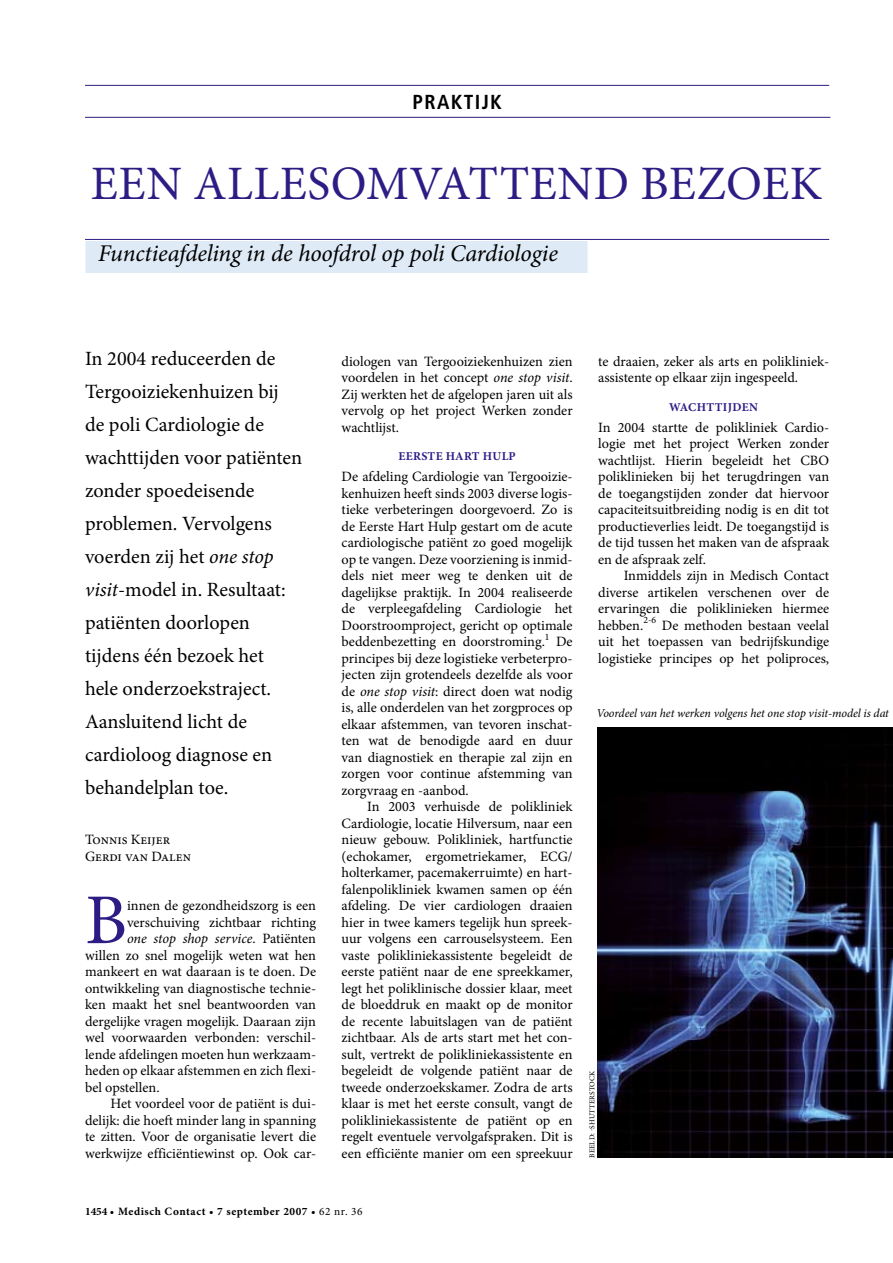
<style>
.page{position:relative;width:893px;height:1263px;background:#fff}
.page>*{position:absolute;margin:0;border:0;box-sizing:border-box;transform-origin:0 0}
.t1{font:71.55px "Minion Pro";color:#2e1c85}
.t2{font:48px "Minion Pro";letter-spacing:.035em;color:#2e1c85}
.t3{font:italic 24px "Minion Pro";letter-spacing:-.01em;color:#000}
.t4{font:20.25px/33px "Minion Pro";color:#000}
.t5{font:700 condensed 20.25px "Frutiger";letter-spacing:.065em;color:#000}
.t6{font:14.25px/16.5px "Minion Pro";color:#000;text-align:justify}
.t7{font:italic 14.25px "Minion Pro";letter-spacing:-.005em;color:#000}
.t8{font:italic 12px "Minion Pro";letter-spacing:-.005em;color:#000}
.t9{font:700 12px "Minion Pro";letter-spacing:.03em;color:#2e1c85}
.t10{font:700 11.25px "Minion Pro";letter-spacing:.05em;color:#000}
.t11{font:7.5px "Minion Pro";letter-spacing:.025em;color:#000}
.s1{font-style:italic}
.s2{font-style:normal}
.s3{font-weight:400}
</style>
<div class="page">
<hr style="left:85px;top:117px;width:745px;height:1px;background:#2e1c85">
<div style="left:85px;top:241px;width:502px;height:12px;background:#dfeaf7"></div>
<div style="left:85px;top:253px;width:502px;height:20px;background:#dfeaf7"></div>
<hr style="left:85px;top:239px;width:744px;height:1px;background:#2e1c85">
<hr style="left:85px;top:85px;width:744px;height:1px;background:#2e1c85">
<img style="left:597px;top:727px;width:296px;height:430px">
<h3 class="t5" style="left:413px;top:90px;width:91px">praktijk</h3>
<h2 class="t2" style="left:91px;top:151px;width:733px">Een allesomvattend bezoek</h2>
<h3 class="t3" style="left:98px;top:237px;width:461px">Functieafdeling in de hoofdrol op poli Cardiologie</h3>
<p class="t4" style="left:85px;top:342px;width:219px">In 2004 reduceerden de<br>Tergooiziekenhuizen bij de poli Cardiologie de wachttijden voor patiënten zonder spoedeisende problemen. Vervolgens voerden zij het <span class="s1">one stop visit</span>-model in. Resultaat: patiënten doorlopen tijdens één bezoek het<br>hele onderzoekstraject.<br>Aansluitend licht de cardioloog diagnose en behandelplan toe.</p>
<p class="t6" style="left:85px;top:831px;width:107px">Tonnis Keijer<br>Gerdi van Dalen</p>
<h1 class="t1" style="left:85px;top:872px;width:38px">B</h1>
<p class="t6" style="left:127px;top:897px;width:190px">innen de gezondheidszorg is een</p>
<p class="t6" style="left:127px;top:914px;width:190px">verschuiving zichtbaar richting</p>
<p class="t7" style="left:127px;top:929px;width:190px">one stop shop service<span class="s2">. Patiënten</span></p>
<p class="t6" style="left:85px;top:947px;width:233px">willen zo snel mogelijk weten wat hen</p>
<p class="t6" style="left:85px;top:963px;width:233px">mankeert en wat daaraan is te doen. De</p>
<p class="t6" style="left:85px;top:980px;width:233px">ontwikkeling van diagnostische technie-</p>
<p class="t6" style="left:85px;top:996px;width:233px">ken maakt het snel beantwoorden van</p>
<p class="t6" style="left:85px;top:1013px;width:233px">dergelijke vragen mogelijk. Daaraan zijn</p>
<p class="t6" style="left:85px;top:1029px;width:233px">wel voorwaarden verbonden: verschil-</p>
<p class="t6" style="left:85px;top:1046px;width:233px">lende afdelingen moeten hun werkzaam-</p>
<p class="t6" style="left:85px;top:1062px;width:233px">heden op elkaar afstemmen en zich flexi-</p>
<p class="t6" style="left:85px;top:1079px;width:76px">bel opstellen.</p>
<p class="t6" style="left:111px;top:1095px;width:207px">Het voordeel voor de patiënt is dui-</p>
<p class="t6" style="left:85px;top:1112px;width:233px">delijk: die hoeft minder lang in spanning</p>
<p class="t6" style="left:85px;top:1128px;width:233px">te zitten. Voor de organisatie levert die</p>
<p class="t6" style="left:85px;top:1145px;width:233px">werkwijze efficiëntiewinst op. Ook car-</p>
<p class="t6" style="left:342px;top:353px;width:233px">diologen van Tergooiziekenhuizen zien voordelen in het concept <span class="s1">one stop visit</span>.<br>Zij werkten het de afgelopen jaren uit als vervolg op het project Werken zonder wachtlijst.</p>
<p class="t9" style="left:398px;top:448px;width:119px">Eerste Hart Hulp</p>
<p class="t6" style="left:342px;top:468px;width:233px">De afdeling Cardiologie van Tergooizie&shy;kenhuizen heeft sinds 2003 diverse logis&shy;tieke verbeteringen doorgevoerd. Zo is de Eerste Hart Hulp gestart om de acute cardiologische patiënt zo goed mogelijk op te vangen. Deze voorziening is inmid&shy;dels niet meer weg te denken uit de dagelijkse praktijk. In 2004 realiseerde de verpleegafdeling Cardiologie het Doorstroomproject, gericht op optimale beddenbezetting en doorstroming.<sup>1</sup> De principes bij deze logistieke verbeterpro&shy;jecten zijn grotendeels dezelfde als voor de <span class="s1">one stop visit</span>: direct doen wat nodig is, alle onderdelen van het zorgproces op elkaar afstemmen, van tevoren inschat&shy;ten wat de benodigde aard en duur van diagnostiek en therapie zal zijn en zorgen voor continue afstemming van zorgvraag en -aanbod.</p>
<p class="t6" style="left:342px;top:798px;width:233px;text-indent:26px">In 2003 verhuisde de polikliniek Cardiologie, locatie Hilversum, naar een nieuw gebouw. Polikliniek, hartfunctie (echokamer, ergometriekamer, ECG/ holterkamer, pacemakerruimte) en hart&shy;falenpolikliniek kwamen samen op één afdeling. De vier cardiologen draaien hier in twee kamers tegelijk hun spreek&shy;uur volgens een carrouselsysteem. Een vaste polikliniekassistente begeleidt de eerste patiënt naar de ene spreekkamer, legt het poliklinische dossier klaar, meet de bloeddruk en maakt op de monitor de recente labuitslagen van de patiënt zichtbaar. Als de arts start met het con&shy;sult, vertrekt de polikliniekassistente en begeleidt de volgende patiënt naar de tweede onderzoekskamer. Zodra de arts klaar is met het eerste consult, vangt de polikliniekassistente de patiënt op en regelt eventuele vervolgafspraken. Dit is een efficiënte manier om een spreekuur</p>
<p class="t6" style="left:598px;top:353px;width:231px">te draaien, zeker als arts en polikliniek&shy;assistente op elkaar zijn ingespeeld.</p>
<p class="t9" style="left:669px;top:398px;width:90px">Wachttijden</p>
<p class="t6" style="left:598px;top:419px;width:233px;text-align:left">In 2004 startte de polikliniek Cardio&shy;logie met het project Werken zonder wachtlijst. Hierin begeleidt het CBO poliklinieken bij het terugdringen van de toegangstijden zonder dat hiervoor capaciteitsuitbreiding nodig is en dit tot productieverlies leidt. De toegangstijd is de tijd tussen het maken van de afspraak en de afspraak zelf.</p>
<p class="t6" style="left:598px;top:567px;width:233px;text-indent:26px">Inmiddels zijn in Medisch Contact diverse artikelen verschenen over de ervaringen die poliklinieken hiermee hebben.<sup>2-6</sup> De methoden bestaan veelal uit het toepassen van bedrijfskundige logistieke principes op het poliproces,</p>
<p class="t8" style="left:596px;top:704px;width:294px">Voordeel van het werken volgens het one stop visit-model is dat</p>
<p class="t11" style="left:587px;top:1158px;width:88px;rotate:-90deg">Beeld: -shutterstock</p>
<p class="t10" style="left:85px;top:1203px;width:279px">1454 • Medisch Contact • 7 september 2007 • <span class="s3">62 nr. 36</span></p>
</div>
